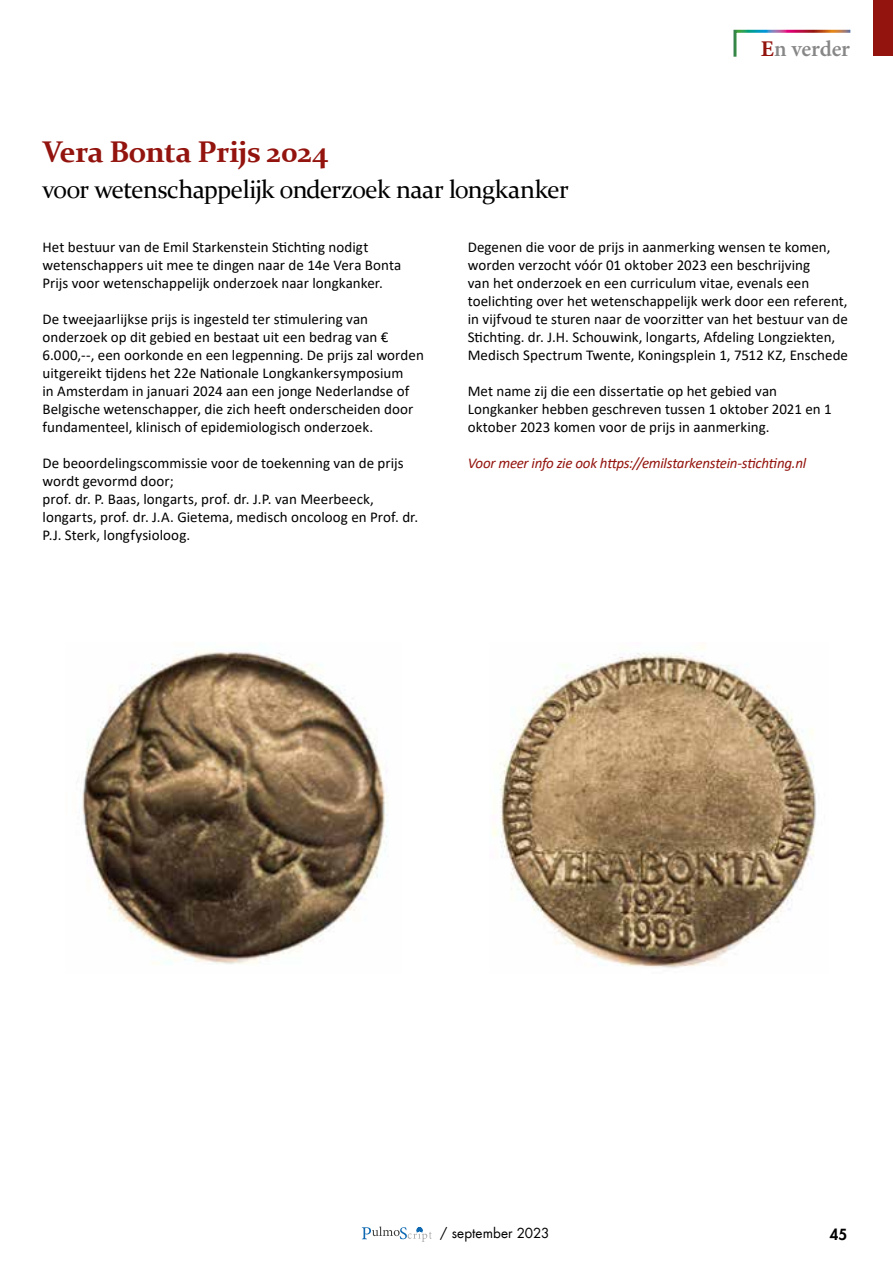
<style>
.page{position:relative;width:893px;height:1263px;background:#fff}
.page>*{position:absolute;margin:0;border:0;box-sizing:border-box;transform-origin:0 0}
.t1{font:700 30px "Constantia";letter-spacing:-.02em;color:#93140e}
.t2{font:25.5px "Constantia";letter-spacing:-.025em;color:#000}
.t3{font:600 22.5px "Minion Pro";letter-spacing:-.01em;color:#878787}
.t4{font:15px/18px "Calibri";letter-spacing:.005em;color:#000}
.t5{font:italic 15px "Calibri";letter-spacing:-.02em;color:#93140e}
.t6{font:800 15px "Futura LT";color:#000}
.t7{font:13.5px "Futura LT";letter-spacing:.005em;color:#000}
.s1{font-weight:700;color:#93140e}
</style>
<div class="page">
<svg style="left:362px;top:1226px;width:70px;height:16px"></svg>
<div style="left:873px;top:0;width:20px;height:55px;background:#93140e"></div>
<svg style="left:733px;top:29px;width:118px;height:28px"></svg>
<img style="left:76px;top:652px;width:311px;height:313px">
<img style="left:492px;top:645px;width:324px;height:323px">
<h3 class="t3" style="left:761px;top:33px;width:91px"><span class="s1">E</span>n verder</h3>
<h1 class="t1" style="left:43px;top:131px;width:287px">Vera Bonta Prijs 2024</h1>
<h2 class="t2" style="left:43px;top:172px;width:528px">voor wetenschappelijk onderzoek naar longkanker</h2>
<p class="t4" style="left:43px;top:238px;width:360px">Het bestuur van de Emil Starkenstein Stichting nodigt wetenschappers uit mee te dingen naar de 14e Vera Bonta<br>Prijs voor wetenschappelijk onderzoek naar longkanker.</p>
<p class="t4" style="left:43px;top:310px;width:383px">De tweejaarlijkse prijs is ingesteld ter stimulering van onderzoek op dit gebied en bestaat uit een bedrag van € 6.000,--, een oorkonde en een legpenning. De prijs zal worden uitgereikt tijdens het 22e Nationale Longkankersymposium<br>in Amsterdam in januari 2024 aan een jonge Nederlandse of Belgische wetenschapper, die zich heeft onderscheiden door fundamenteel, klinisch of epidemiologisch onderzoek.</p>
<p class="t4" style="left:43px;top:454px;width:377px">De beoordelingscommissie voor de toekenning van de prijs wordt gevormd door;<br>prof. dr. P. Baas, longarts, prof. dr. J.P. van Meerbeeck, longarts, prof. dr. J.A. Gietema, medisch oncoloog en Prof. dr.<br>P.J. Sterk, longfysioloog.</p>
<p class="t4" style="left:468px;top:238px;width:382px">Degenen die voor de prijs in aanmerking wensen te komen, worden verzocht vóór 01 oktober 2023 een beschrijving<br>van het onderzoek en een curriculum vitae, evenals een toelichting over het wetenschappelijk werk door een referent, in vijfvoud te sturen naar de voorzitter van het bestuur van de Stichting. dr. J.H. Schouwink, longarts, Afdeling Longziekten, Medisch Spectrum Twente, Koningsplein 1, 7512 KZ, Enschede</p>
<p class="t4" style="left:468px;top:382px;width:365px">Met name zij die een dissertatie op het gebied van<br>Longkanker hebben geschreven tussen 1 oktober 2021 en 1 oktober 2023 komen voor de prijs in aanmerking.</p>
<p class="t5" style="left:468px;top:453px;width:340px">Voor meer info zie ook https://emilstarkenstein-stichting.nl</p>
<p class="t7" style="left:440px;top:1225px;width:111px">/ september 2023</p>
<p class="t6" style="left:830px;top:1224px;width:19px">45</p>
</div>
